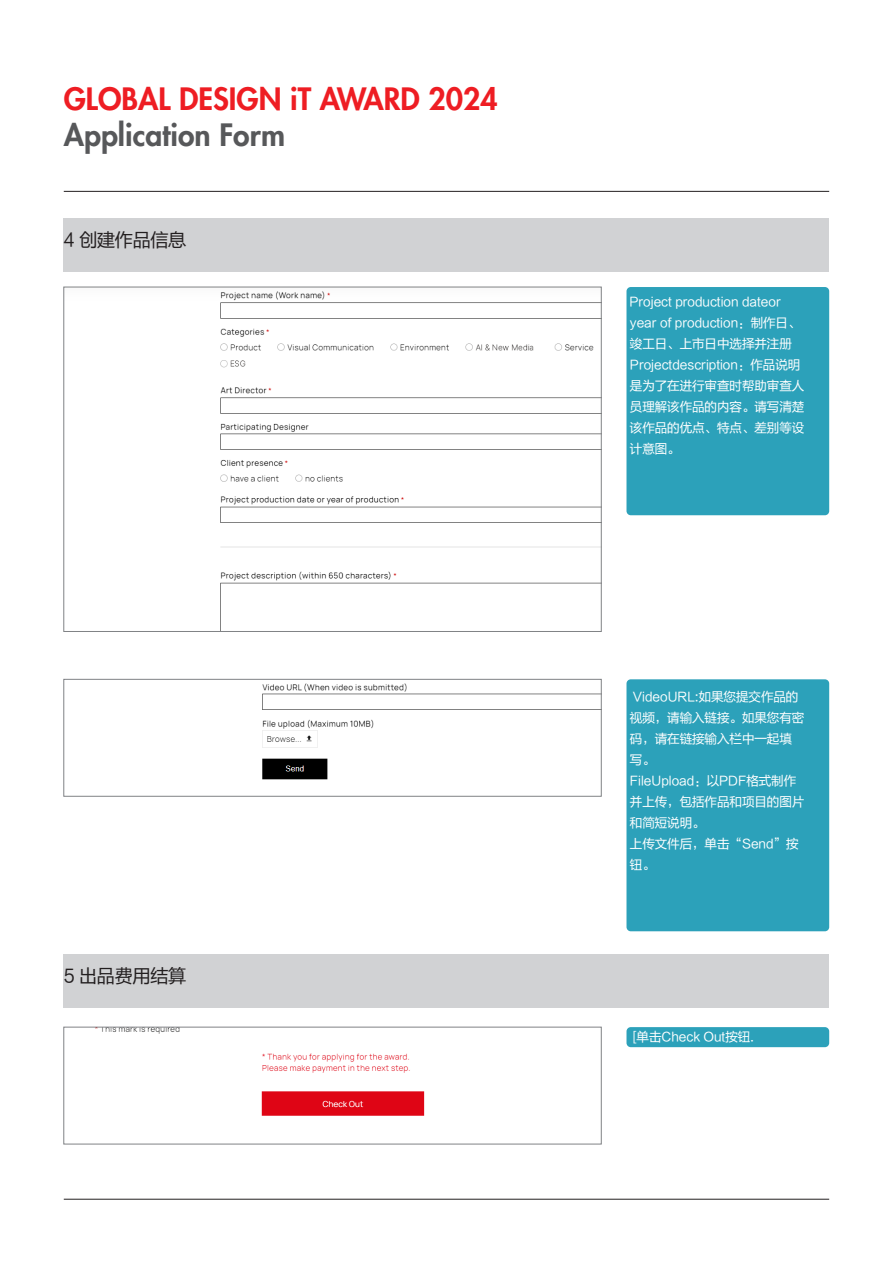
<style>
.page{position:relative;width:893px;height:1263px;background:#fff}
.page>*{position:absolute;margin:0;border:0;box-sizing:border-box;transform-origin:0 0}
.t1{font:800 30px "Futura Std";color:#ee1d23}
.t2{font:800 30px "Futura Std";color:#57585a}
.t3{font:19.5px "FZLTH";letter-spacing:-.01em;color:#231f20}
.t4{font:13.5px "FZLTH";color:#fff}
</style>
<div class="page">
<div style="left:64px;top:219px;width:765px;height:53px;background:#d1d2d4"></div>
<hr style="left:64px;top:1199px;width:765px;height:1px;background:#231f20">
<hr style="left:64px;top:191px;width:765px;height:1px;background:#231f20">
<img style="left:220px;top:291px;width:379px;height:339px">
<img style="left:262px;top:683px;width:337px;height:97px">
<div style="left:64px;top:679px;width:537px;height:117px;border:1px solid #808285"></div>
<div style="left:64px;top:954px;width:765px;height:53px;background:#d1d2d4"></div>
<img style="left:102px;top:1029px;width:323px;height:87px">
<div style="left:64px;top:1027px;width:537px;height:117px;border:1px solid #808285"></div>
<div style="left:626px;top:287px;width:203px;height:228px;background:#2ca1ba;border-radius:4px"></div>
<div style="left:626px;top:679px;width:203px;height:252px;background:#2ca1ba;border-radius:4px"></div>
<div style="left:626px;top:1027px;width:203px;height:20px;background:#2ca1ba;border-radius:4px"></div>
<p class="t1" style="left:64px;top:80px;width:436px">GLOBAL DESIGN iT AWARD 2024</p>
<p class="t2" style="left:64px;top:116px;width:223px">Application Form</p>
<p class="t3" style="left:64px;top:226px;width:124px">4 创建作品信息</p>
<p class="t3" style="left:64px;top:962px;width:124px">5 出品费用结算</p>
<p class="t4" style="left:629px;top:292px;width:153px">Project production dateor</p>
<p class="t4" style="left:630px;top:313px;width:172px">year of production：制作日、</p>
<p class="t4" style="left:630px;top:334px;width:163px">竣工日、上市日中选择并注册</p>
<p class="t4" style="left:630px;top:355px;width:172px">Projectdescription：作品说明</p>
<p class="t4" style="left:630px;top:376px;width:176px">是为了在进行审查时帮助审查人</p>
<p class="t4" style="left:630px;top:397px;width:176px">员理解该作品的内容。请写清楚</p>
<p class="t4" style="left:630px;top:418px;width:176px">该作品的优点、特点、差别等设</p>
<p class="t4" style="left:630px;top:439px;width:51px">计意图。</p>
<p class="t4" style="left:633px;top:687px;width:167px">VideoURL:如果您提交作品的</p>
<p class="t4" style="left:630px;top:708px;width:176px">视频，请输入链接。如果您有密</p>
<p class="t4" style="left:630px;top:729px;width:163px">码，请在链接输入栏中一起填</p>
<p class="t4" style="left:630px;top:750px;width:26px">写。</p>
<p class="t4" style="left:630px;top:771px;width:168px">FileUpload：以PDF格式制作</p>
<p class="t4" style="left:630px;top:792px;width:176px">并上传，包括作品和项目的图片</p>
<p class="t4" style="left:630px;top:813px;width:76px">和简短说明。</p>
<p class="t4" style="left:630px;top:834px;width:170px">上传文件后，单击“Send”按</p>
<p class="t4" style="left:630px;top:855px;width:26px">钮。</p>
<p class="t4" style="left:633px;top:1028px;width:123px">[单击Check Out按钮.</p>
</div>
